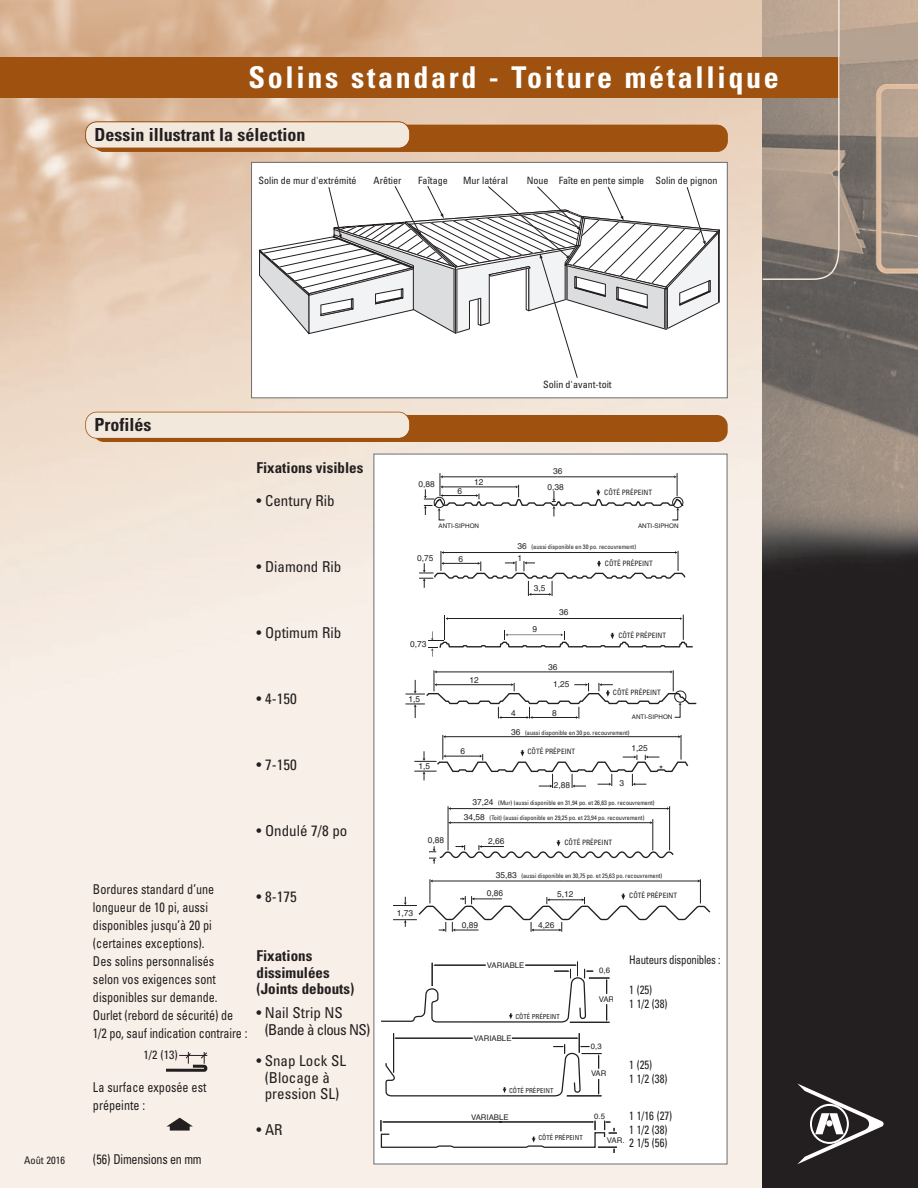
<style>
.page{position:relative;width:918px;height:1188px;background:#fff}
.page>*{position:absolute;margin:0;border:0;box-sizing:border-box;transform-origin:0 0}
.t1{font:700 condensed 30px "Univers";letter-spacing:.09em;color:#fff}
.t2{font:700 condensed 18px "Univers";color:#231f20}
.t3{font:condensed 15px/16.5px "Univers";color:#231f20;text-align:center}
.t4{font:700 condensed 15px/16.5px "Univers";color:#231f20}
.t5{font:condensed 15px/16.5px "Univers";letter-spacing:-.045em;color:#231f20}
.t6{font:condensed 13.5px/18px "Univers";color:#231f20;scale:.9 1}
.t7{font:condensed 13.5px "Univers";letter-spacing:-.02em;color:#231f20;scale:.9 1}
.t8{font:condensed 12px/13.5px "Univers";letter-spacing:-.02em;color:#231f20;scale:.9 1}
.t9{font:condensed 12px "Univers";letter-spacing:-.02em;color:#231f20}
.t10{font:condensed 10.5px "Univers";color:#231f20}
.t11{font:10.5px "Helvetica";color:#231f20}
.t12{font:condensed 10.05px "Univers";color:#231f20}
.t13{font:8.4px/15.6px "Helvetica";color:#231f20;text-align:center}
.t14{font:8.4px "Helvetica";color:#221e20}
.t15{font:7.8px "Helvetica";color:#231f20}
.t16{font:condensed 7.35px "Univers";color:#231f20}
.t17{font:condensed 6.75px "Univers";color:#231f20}
.t18{font:condensed 6.3px "Univers";color:#231f20}
.t19{font:6.3px "Helvetica";color:#231f20}
.s1{font-family:"Helvetica";font-stretch:normal;font-size:8.4px}
</style>
<div class="page">
<img style="left:0;top:0;width:763px;height:1188px">
<img style="left:763px;top:0;width:155px;height:1188px">
<div style="left:0;top:57px;width:840px;height:41px;background:#9f5210"></div>
<svg style="left:761px;top:0;width:79px;height:281px;background:#a18874"></svg>
<svg style="left:797px;top:1084px;width:87px;height:80px;background:#4b4849"></svg>
<svg style="left:826px;top:1120px;width:7px;height:7px"></svg>
<div style="left:252px;top:163px;width:475px;height:234px;background:#fff"></div>
<div style="left:251px;top:162px;width:477px;height:236px;border:1px solid #6c6d70"></div>
<div style="left:374px;top:454px;width:353px;height:710px;background:#fff"></div>
<div style="left:93px;top:125px;width:635px;height:27px;background:#9f5210;border-radius:11px"></div>
<div style="left:93px;top:415px;width:635px;height:27px;background:#9f5210;border-radius:11px"></div>
<div style="left:86px;top:122px;width:323px;height:26px;background:#f3e8dc;border-radius:11px"></div>
<div style="left:85px;top:122px;width:325px;height:26px;border:2px solid #9f5210;border-radius:12px"></div>
<div style="left:86px;top:412px;width:323px;height:26px;background:#f3e8dc;border-radius:11px"></div>
<div style="left:85px;top:412px;width:325px;height:27px;border:2px solid #9f5210;border-radius:12px"></div>
<svg style="left:405px;top:670px;width:291px;height:49px"></svg>
<svg style="left:419px;top:551px;width:266px;height:45px"></svg>
<svg style="left:429px;top:615px;width:264px;height:42px"></svg>
<svg style="left:414px;top:735px;width:274px;height:53px"></svg>
<hr style="left:669px;top:806px;width:1px;height:44px;background:#231f20">
<hr style="left:448px;top:806px;width:1px;height:44px;background:#231f20">
<hr style="left:653px;top:819px;width:1px;height:31px;background:#231f20">
<hr style="left:449px;top:808px;width:219px;height:1px;background:#231f20">
<hr style="left:449px;top:822px;width:202px;height:1px;background:#231f20">
<svg style="left:429px;top:840px;width:245px;height:24px"></svg>
<svg style="left:393px;top:879px;width:317px;height:53px"></svg>
<svg style="left:381px;top:962px;width:229px;height:61px"></svg>
<svg style="left:385px;top:1033px;width:217px;height:64px"></svg>
<svg style="left:381px;top:1120px;width:236px;height:33px"></svg>
<svg style="left:424px;top:473px;width:259px;height:47px"></svg>
<svg style="left:259px;top:186px;width:460px;height:192px"></svg>
<svg style="left:166px;top:1052px;width:42px;height:23px"></svg>
<svg style="left:166px;top:1118px;width:27px;height:13px"></svg>
<h1 class="t1" style="left:248px;top:67px;width:532px">Solins standard - Toiture métallique</h1>
<h2 class="t2" style="left:94px;top:128px;width:213px">Dessin illustrant la sélection</h2>
<h3 class="t12" style="left:259px;top:177px;width:100px">Solin de mur d'extrémité</h3>
<h3 class="t12" style="left:374px;top:176px;width:29px">Arêtier</h3>
<h3 class="t12" style="left:418px;top:176px;width:31px">Faîtage</h3>
<h3 class="t12" style="left:463px;top:177px;width:46px">Mur latéral</h3>
<h3 class="t12" style="left:527px;top:177px;width:192px">Noue Faîte en pente simple Solin de pignon</h3>
<h3 class="t10" style="left:24px;top:1157px;width:43px">Août 2016</h3>
<h2 class="t2" style="left:94px;top:418px;width:59px">Profilés</h2>
<h3 class="t4" style="left:256px;top:461px;width:108px">Fixations visibles</h3>
<h3 class="t3" style="left:256px;top:494px;width:80px">• Century Rib</h3>
<h3 class="t3" style="left:256px;top:560px;width:86px">• Diamond Rib</h3>
<h3 class="t3" style="left:257px;top:626px;width:86px">• Optimum Rib</h3>
<h3 class="t3" style="left:257px;top:692px;width:42px">• 4-150</h3>
<h3 class="t3" style="left:257px;top:758px;width:42px">• 7-150</h3>
<h3 class="t3" style="left:257px;top:824px;width:92px">• Ondulé 7/8 po</h3>
<p class="t6" style="left:93px;top:881px;width:173px">Bordures standard d’une longueur de 10 pi, aussi disponibles jusqu’à 20 pi (certaines exceptions).<br>Des solins personnalisés<br>selon vos exigences sont disponibles sur demande.<br>Ourlet (rebord de sécurité) de<br>1/2 po, sauf indication contraire :</p>
<h3 class="t9" style="left:143px;top:1051px;width:36px">1/2 (13)</h3>
<h3 class="t6" style="left:93px;top:1079px;width:128px">La surface exposée est prépeinte :</h3>
<h3 class="t7" style="left:93px;top:1154px;width:122px">(56) Dimensions en mm</h3>
<h3 class="t3" style="left:257px;top:890px;width:42px">• 8-175</h3>
<h3 class="t4" style="left:257px;top:949px;width:99px">Fixations dissimulées (Joints debouts)</h3>
<h3 class="t5" style="left:265px;top:1006px;width:107px;text-indent:-8px">• Nail Strip NS (Bande à clous NS)</h3>
<h3 class="t3" style="left:257px;top:1054px;width:91px">• Snap Lock SL (Blocage à pression SL)</h3>
<h3 class="t3" style="left:257px;top:1123px;width:28px">• AR</h3>
<h3 class="t13" style="left:418px;top:477px;width:18px">0,88</h3>
<h3 class="t13" style="left:457px;top:484px;width:6px">6</h3>
<h3 class="t13" style="left:474px;top:475px;width:11px">12</h3>
<h3 class="t12" style="left:543px;top:381px;width:70px">Solin d'avant-toit</h3>
<h3 class="t13" style="left:548px;top:464px;width:18px">36<br>0,38</h3>
<p class="t16" style="left:604px;top:489px;width:49px">CÔTÉ PRÉPEINT</p>
<p class="t19" style="left:439px;top:524px;width:42px">ANTI-SIPHON</p>
<p class="t19" style="left:638px;top:524px;width:42px">ANTI-SIPHON</p>
<p class="t18" style="left:517px;top:545px;width:120px"><span class="s1">36</span> (aussi disponible en 30 po. recouvrement)</p>
<h3 class="t13" style="left:534px;top:581px;width:13px">3,5</h3>
<h3 class="t13" style="left:417px;top:551px;width:18px">0,75</h3>
<h3 class="t13" style="left:458px;top:552px;width:6px">6</h3>
<h3 class="t13" style="left:518px;top:551px;width:6px">1</h3>
<p class="t16" style="left:605px;top:560px;width:49px">CÔTÉ PRÉPEINT</p>
<h3 class="t14" style="left:410px;top:641px;width:18px">0,73</h3>
<h3 class="t13" style="left:409px;top:692px;width:13px">1,5</h3>
<h3 class="t13" style="left:418px;top:759px;width:13px">1,5</h3>
<h3 class="t13" style="left:470px;top:673px;width:11px">12</h3>
<h3 class="t14" style="left:532px;top:626px;width:6px">9</h3>
<h3 class="t14" style="left:559px;top:609px;width:11px">36</h3>
<h3 class="t13" style="left:548px;top:660px;width:11px">36</h3>
<h3 class="t13" style="left:553px;top:677px;width:18px">1,25</h3>
<h3 class="t13" style="left:511px;top:706px;width:6px">4</h3>
<h3 class="t13" style="left:552px;top:706px;width:6px">8</h3>
<p class="t16" style="left:618px;top:632px;width:49px">CÔTÉ PRÉPEINT</p>
<p class="t16" style="left:613px;top:689px;width:49px">CÔTÉ PRÉPEINT</p>
<p class="t19" style="left:632px;top:715px;width:42px">ANTI-SIPHON</p>
<p class="t18" style="left:511px;top:730px;width:120px"><span class="s1">36</span> (aussi disponible en 30 po. recouvrement)</p>
<h3 class="t13" style="left:461px;top:744px;width:6px">6</h3>
<h3 class="t13" style="left:632px;top:741px;width:18px">1,25</h3>
<h3 class="t13" style="left:554px;top:778px;width:18px">2,88</h3>
<h3 class="t13" style="left:619px;top:776px;width:6px">3</h3>
<p class="t16" style="left:528px;top:749px;width:49px">CÔTÉ PRÉPEINT</p>
<h3 class="t11" style="left:659px;top:765px;width:6px">*</h3>
<p class="t18" style="left:472px;top:801px;width:184px"><span class="s1">37,24</span> (Mur) (aussi disponible en 31,94 po. et 26,63 po. recouvrement)</p>
<p class="t18" style="left:464px;top:816px;width:182px"><span class="s1">34,58</span> (Toit) (aussi disponible en 29,25 po. et 23,94 po. recouvrement)</p>
<h3 class="t13" style="left:428px;top:833px;width:18px">0,88</h3>
<h3 class="t13" style="left:488px;top:834px;width:18px">2,66</h3>
<p class="t16" style="left:564px;top:840px;width:49px">CÔTÉ PRÉPEINT</p>
<p class="t18" style="left:496px;top:873px;width:168px"><span class="s1">35,83</span> (aussi disponible en 30,75 po. et 25,63 po. recouvrement)</p>
<h3 class="t13" style="left:397px;top:906px;width:18px">1,73</h3>
<h3 class="t13" style="left:462px;top:918px;width:18px">0,89</h3>
<h3 class="t13" style="left:487px;top:886px;width:18px">0,86</h3>
<h3 class="t13" style="left:557px;top:887px;width:18px">5,12</h3>
<p class="t16" style="left:629px;top:893px;width:49px">CÔTÉ PRÉPEINT</p>
<h3 class="t13" style="left:538px;top:918px;width:18px">4,26</h3>
<p class="t15" style="left:487px;top:959px;width:39px">VARIABLE</p>
<p class="t17" style="left:516px;top:1014px;width:46px">CÔTÉ PRÉPEINT</p>
<p class="t15" style="left:599px;top:964px;width:12px">0,6</p>
<p class="t15" style="left:599px;top:993px;width:17px">VAR</p>
<h3 class="t8" style="left:629px;top:954px;width:103px">Hauteurs disponibles :</h3>
<h3 class="t8" style="left:629px;top:984px;width:44px">1 (25)<br>1 1/2 (38)</h3>
<p class="t15" style="left:474px;top:1032px;width:39px">VARIABLE</p>
<p class="t15" style="left:591px;top:1040px;width:12px">0,3</p>
<h3 class="t8" style="left:629px;top:1059px;width:44px">1 (25)<br>1 1/2 (38)</h3>
<h3 class="t8" style="left:629px;top:1110px;width:49px">1 1/16 (27)<br>1 1/2 (38)<br>2 1/5 (56)</h3>
<p class="t15" style="left:591px;top:1068px;width:17px">VAR</p>
<p class="t17" style="left:509px;top:1088px;width:46px">CÔTÉ PRÉPEINT</p>
<p class="t15" style="left:471px;top:1112px;width:39px">VARIABLE</p>
<p class="t15" style="left:594px;top:1111px;width:12px">0.5</p>
<p class="t17" style="left:538px;top:1136px;width:46px">CÔTÉ PRÉPEINT</p>
<p class="t15" style="left:607px;top:1134px;width:19px">VAR.</p>
</div>
